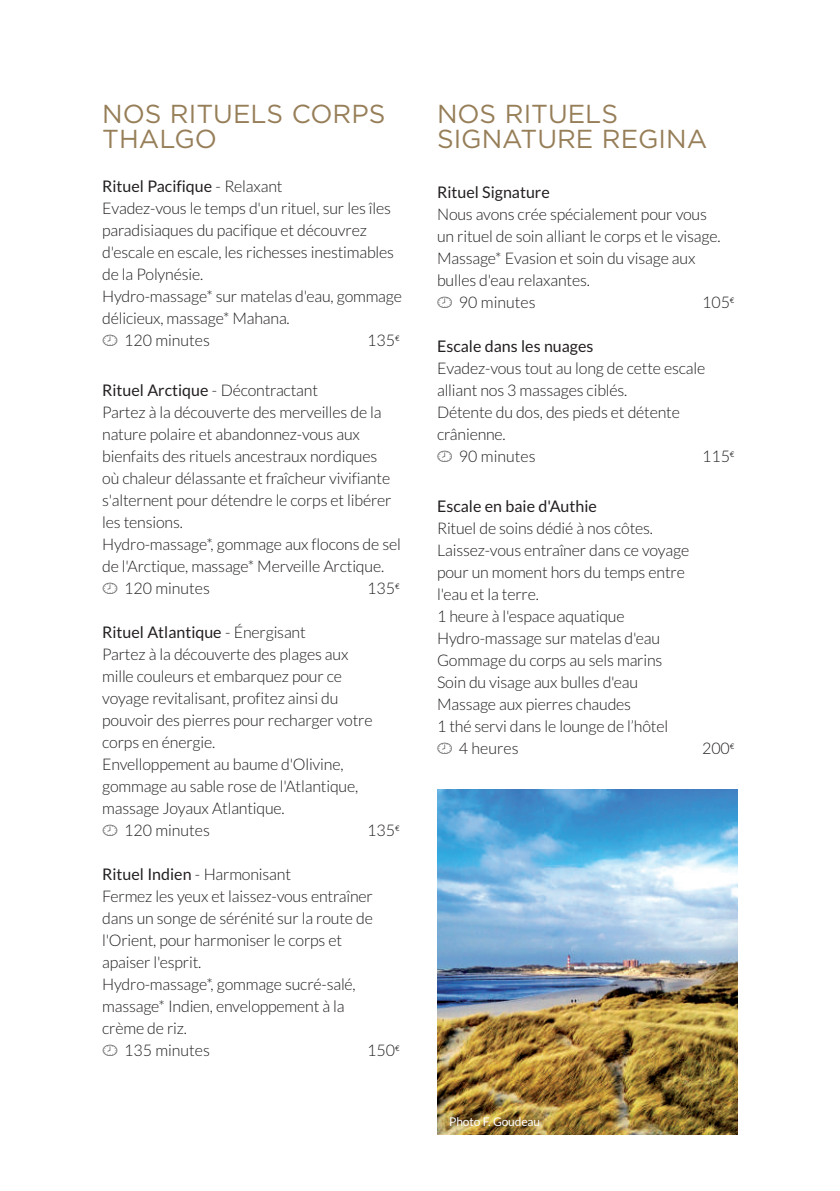
<style>
.page{position:relative;width:840px;height:1191px;background:#fff}
.page>*{position:absolute;margin:0;border:0;box-sizing:border-box;transform-origin:0 0}
.t1{font:26px/25px "Gotham";color:#967e58}
.t2{font:300 16px/22px "Lato";letter-spacing:-.01em;color:#231f20}
.t3{font:16px "Lato";color:#231f20}
.t4{font:12px "Lato";letter-spacing:-.01em;color:#fff}
.s1{font-weight:400}
.s2{font-family:"Communications P08";font-weight:400;color:#5f5f62}
</style>
<div class="page">
<img style="left:437px;top:789px;width:300px;height:345px">
<h1 class="t1" style="left:102px;top:104px;width:284px">NOS RITUELS CORPS<br>THALGO</h1>
<p class="t2" style="left:102px;top:177px;width:301px"><span class="s1">Rituel Pacifique</span> - Relaxant<br>Evadez-vous le temps d'un rituel, sur les îles paradisiaques du pacifique et découvrez d'escale en escale, les richesses inestimables de la Polynésie.<br>Hydro-massage* sur matelas d'eau, gommage délicieux, massage* Mahana.<br><span class="s2">3</span> 120 minutes</p>
<p class="t2" style="left:367px;top:331px;width:34px">135<sup>€</sup></p>
<p class="t2" style="left:102px;top:381px;width:300px"><span class="s1">Rituel Arctique</span> - Décontractant<br>Partez à la découverte des merveilles de la nature polaire et abandonnez-vous aux bienfaits des rituels ancestraux nordiques<br>où chaleur délassante et fraîcheur vivifiante s'alternent pour détendre le corps et libérer les tensions.<br>Hydro-massage*, gommage aux flocons de sel de l'Arctique, massage* Merveille Arctique.<br><span class="s2">3</span> 120 minutes</p>
<p class="t2" style="left:367px;top:579px;width:34px">135<sup>€</sup></p>
<p class="t2" style="left:102px;top:623px;width:272px"><span class="s1">Rituel Atlantique</span> - Énergisant<br>Partez à la découverte des plages aux mille couleurs et embarquez pour ce voyage revitalisant, profitez ainsi du pouvoir des pierres pour recharger votre corps en énergie.<br>Envelloppement au baume d'Olivine, gommage au sable rose de l'Atlantique, massage Joyaux Atlantique.<br><span class="s2">3</span> 120 minutes</p>
<p class="t2" style="left:367px;top:821px;width:34px">135<sup>€</sup></p>
<p class="t2" style="left:102px;top:865px;width:272px"><span class="s1">Rituel Indien</span> - Harmonisant<br>Fermez les yeux et laissez-vous entraîner dans un songe de sérénité sur la route de l'Orient, pour harmoniser le corps et apaiser l'esprit.<br>Hydro-massage*, gommage sucré-salé, massage* Indien, enveloppement à la crème de riz.<br><span class="s2">3</span> 135 minutes</p>
<p class="t2" style="left:367px;top:1041px;width:34px">150<sup>€</sup></p>
<h1 class="t1" style="left:437px;top:104px;width:271px">NOS RITUELS<br>SIGNATURE REGINA</h1>
<p class="t3" style="left:437px;top:186px;width:114px">Rituel Signature</p>
<p class="t2" style="left:436px;top:205px;width:285px">Nous avons crée spécialement pour vous un rituel de soin alliant le corps et le visage.<br>Massage* Evasion et soin du visage aux bulles d'eau relaxantes.<br><span class="s2">3</span> 90 minutes</p>
<p class="t2" style="left:701px;top:293px;width:34px">105<sup>€</sup></p>
<p class="t3" style="left:437px;top:340px;width:158px">Escale dans les nuages</p>
<p class="t2" style="left:436px;top:359px;width:270px">Evadez-vous tout au long de cette escale alliant nos 3 massages ciblés.<br>Détente du dos, des pieds et détente crânienne.<br><span class="s2">3</span> 90 minutes</p>
<p class="t2" style="left:701px;top:447px;width:34px">115<sup>€</sup></p>
<p class="t3" style="left:437px;top:500px;width:161px">Escale en baie d'Authie</p>
<p class="t2" style="left:436px;top:519px;width:253px">Rituel de soins dédié à nos côtes.<br>Laissez-vous entraîner dans ce voyage pour un moment hors du temps entre l'eau et la terre.<br>1 heure à l'espace aquatique<br>Hydro-massage sur matelas d'eau<br>Gommage du corps au sels marins<br>Soin du visage aux bulles d'eau<br>Massage aux pierres chaudes<br>1 thé servi dans le lounge de l’hôtel<br><span class="s2">3</span> 4 heures</p>
<p class="t2" style="left:701px;top:739px;width:34px">200<sup>€</sup></p>
<p class="t4" style="left:449px;top:1117px;width:92px">Photo F. Goudeau</p>
</div>
